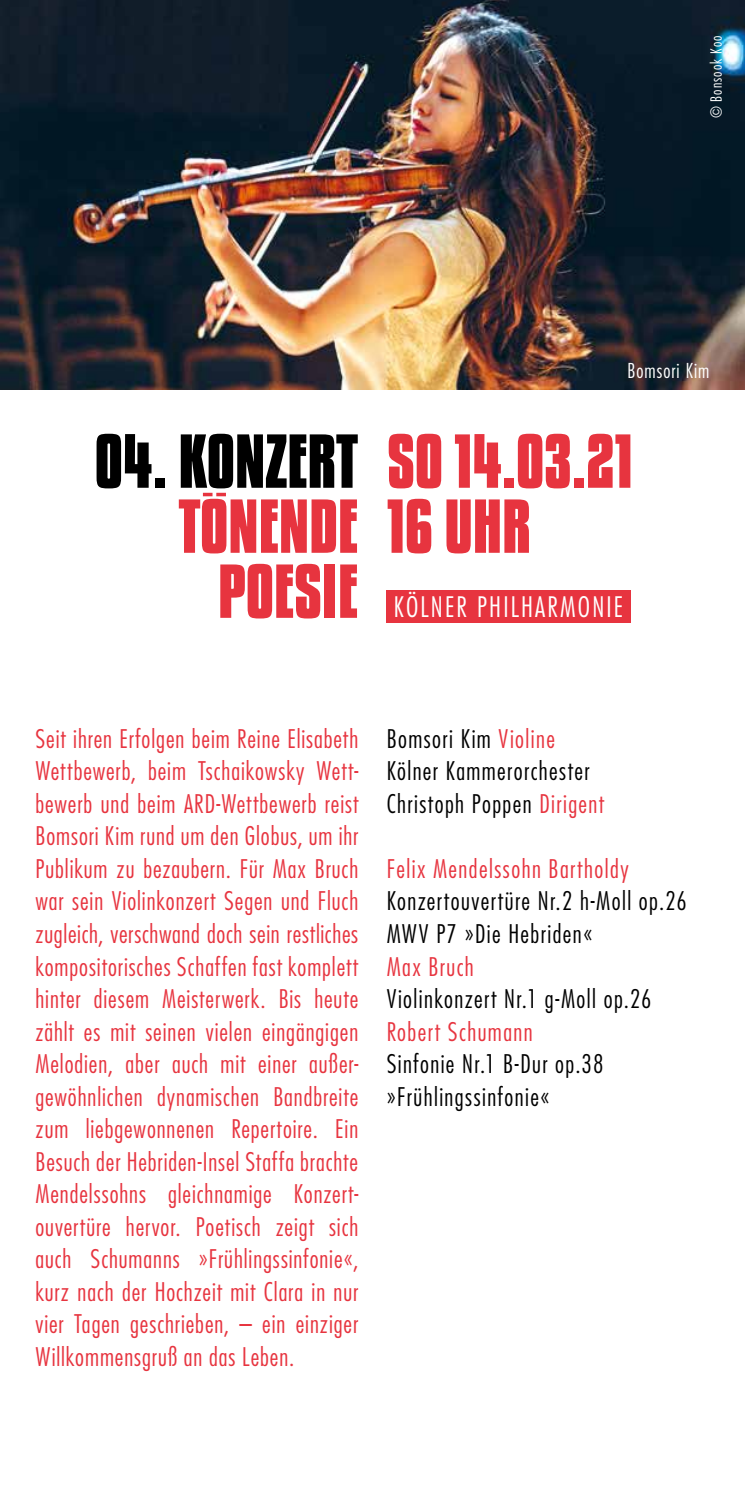
<style>
.page{position:relative;width:745px;height:1489px;background:#fff}
.page>*{position:absolute;margin:0;border:0;box-sizing:border-box;transform-origin:0 0}
.t1{font:700 67.5px/65px "Kenyan Coffee Rg";letter-spacing:-.01em;color:#e7343f;text-align:center}
.t2{font:300 condensed 27.5px "Futura Std";letter-spacing:.08em;color:#fff}
.t3{font:300 condensed 25px/32.5px "Futura Std";letter-spacing:.045em;color:#e7343f;text-align:justify}
.t4{font:300 condensed 25px/32.5px "Futura Std";letter-spacing:.055em;color:#000}
.t5{font:300 condensed 20px "Futura Std";letter-spacing:.05em;color:#fff}
.t6{font:300 condensed 15px "Futura Std";letter-spacing:.075em;color:#fff}
.s1{color:#000}
.s2{color:#e7343f}
</style>
<div class="page">
<div style="left:386px;top:590px;width:244px;height:32px;background:#e7343f"></div>
<img style="left:0;top:0;width:744px;height:390px">
<svg style="left:203px;top:493px;width:23px;height:3px"></svg>
<p class="t6" style="left:707px;top:118px;width:84px;rotate:-90deg">© Bonsook Koo</p>
<p class="t5" style="left:627px;top:359px;width:83px">Bomsori Kim</p>
<h1 class="t1" style="left:94px;top:428px;width:540px"><span class="s1">04. KONZERT</span> S0 14.03.21<br>TONENDE 16 UHR</h1>
<p class="t2" style="left:393px;top:590px;width:231px">KÖLNER PHILHARMONIE</p>
<h1 class="t1" style="left:217px;top:558px;width:142px">POESIE</h1>
<p class="t3" style="left:35px;top:722px;width:324px">Seit ihren Erfolgen beim Reine Elisabeth Wettbewerb, beim Tschaikowsky Wett&shy;bewerb und beim ARD-Wettbewerb reist Bomsori Kim rund um den Globus, um ihr Publikum zu bezaubern. Für Max Bruch war sein Violinkonzert Segen und Fluch zugleich, verschwand doch sein restliches kompositorisches Schaffen fast komplett hinter diesem Meisterwerk. Bis heute zählt es mit seinen vielen eingängigen Melodien, aber auch mit einer außer&shy;gewöhnlichen dynamischen Bandbreite zum liebgewonnenen Repertoire. Ein Besuch der Hebriden-Insel Staffa brachte Mendelssohns gleichnamige Konzert&shy;ouvertüre hervor. Poetisch zeigt sich auch Schumanns »Frühlingssinfonie«, kurz nach der Hochzeit mit Clara in nur vier Tagen geschrieben, – ein einziger Willkommensgruß an das Leben.</p>
<p class="t4" style="left:386px;top:722px;width:219px">Bomsori Kim <span class="s2">Violine<br></span>Kölner Kammerorchester<br>Christoph Poppen <span class="s2">Dirigent</span></p>
<p class="t3" style="left:386px;top:852px;width:243px">Felix Mendelssohn Bartholdy</p>
<p class="t4" style="left:386px;top:885px;width:301px">Konzertouvertüre Nr.2 h-Moll op.26<br>MWV P7 »Die Hebriden«</p>
<p class="t3" style="left:386px;top:950px;width:89px">Max Bruch</p>
<p class="t4" style="left:386px;top:982px;width:266px">Violinkonzert Nr.1 g-Moll op.26</p>
<p class="t3" style="left:386px;top:1015px;width:147px">Robert Schumann</p>
<p class="t4" style="left:386px;top:1047px;width:218px">Sinfonie Nr.1 B-Dur op.38 »Frühlingssinfonie«</p>
</div>
